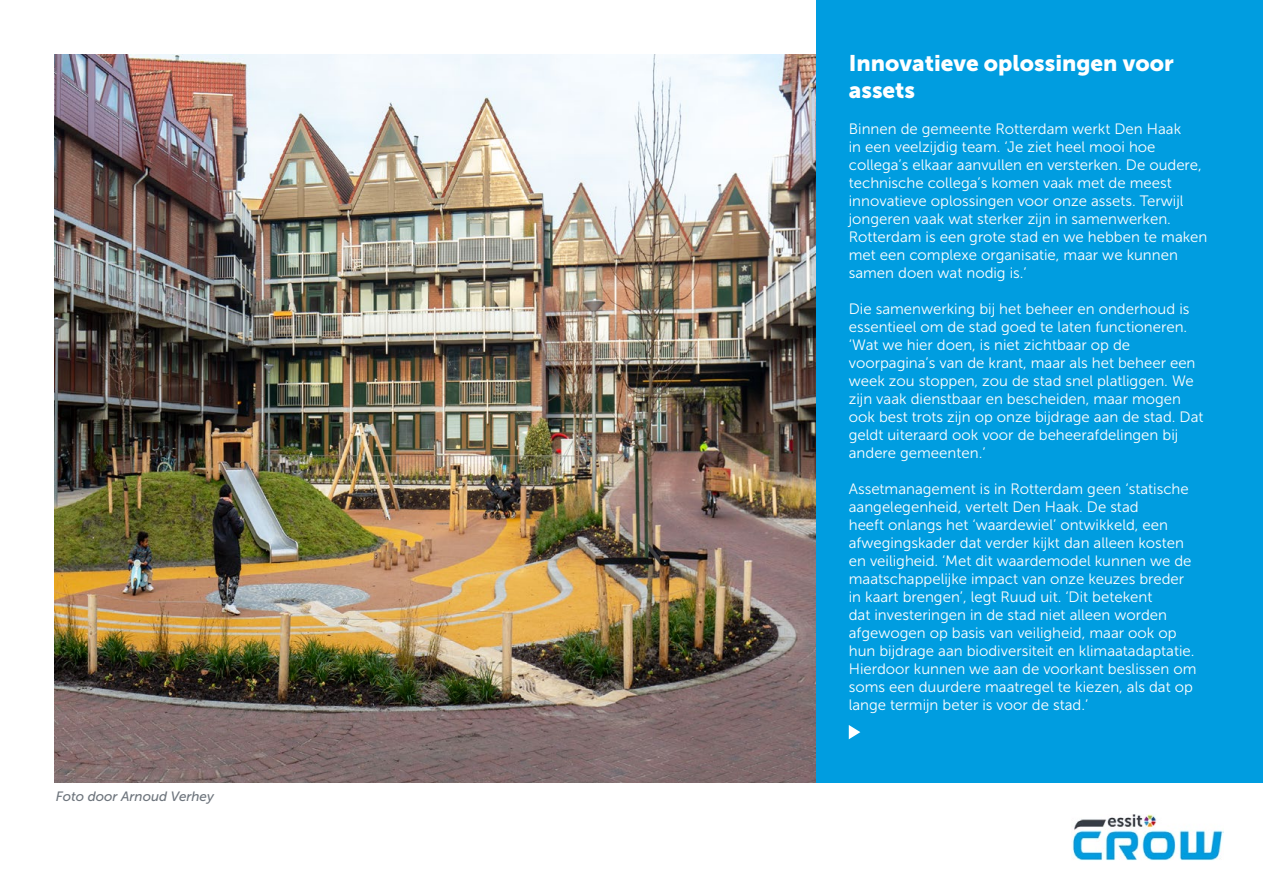
<style>
.page{position:relative;width:1263px;height:893px;background:#fff}
.page>*{position:absolute;margin:0;border:0;box-sizing:border-box;transform-origin:0 0}
.t1{font:22.5px/27px "Museo Sans 900";color:#fff}
.t2{font:15px/18px "Museo Sans 300";color:#fff}
.t3{font:italic 13.5px "Museo Sans 500";color:#6e757d}
</style>
<div class="page">
<img style="left:54px;top:54px;width:763px;height:729px">
<div style="left:817px;top:0;width:446px;height:783px;background:#009de0"></div>
<img style="left:1072px;top:814px;width:151px;height:46px">
<svg style="left:849px;top:725px;width:11px;height:14px"></svg>
<p class="t3" style="left:56px;top:789px;width:160px">Foto door Arnoud Verhey</p>
<h1 class="t1" style="left:849px;top:49px;width:326px">Innovatieve oplossingen voor assets</h1>
<p class="t2" style="left:849px;top:120px;width:360px">Binnen de gemeente Rotterdam werkt Den Haak<br>in een veelzijdig team. ‘Je ziet heel mooi hoe collega’s elkaar aanvullen en versterken. De oudere, technische collega’s komen vaak met de meest innovatieve oplossingen voor onze assets. Terwijl jongeren vaak wat sterker zijn in samenwerken.<br>Rotterdam is een grote stad en we hebben te maken met een complexe organisatie, maar we kunnen samen doen wat nodig is.’</p>
<p class="t2" style="left:849px;top:300px;width:356px">Die samenwerking bij het beheer en onderhoud is essentieel om de stad goed te laten functioneren. ‘Wat we hier doen, is niet zichtbaar op de voorpagina’s van de krant, maar als het beheer een week zou stoppen, zou de stad snel platliggen. We zijn vaak dienstbaar en bescheiden, maar mogen ook best trots zijn op onze bijdrage aan de stad. Dat geldt uiteraard ook voor de beheerafdelingen bij andere gemeenten.’</p>
<p class="t2" style="left:849px;top:480px;width:349px">Assetmanagement is in Rotterdam geen ‘statische aangelegenheid, vertelt Den Haak. De stad<br>heeft onlangs het ‘waardewiel’ ontwikkeld, een afwegingskader dat verder kijkt dan alleen kosten en veiligheid. ‘Met dit waardemodel kunnen we de maatschappelijke impact van onze keuzes breder in kaart brengen’, legt Ruud uit. ‘Dit betekent<br>dat investeringen in de stad niet alleen worden afgewogen op basis van veiligheid, maar ook op hun bijdrage aan biodiversiteit en klimaatadaptatie.<br>Hierdoor kunnen we aan de voorkant beslissen om soms een duurdere maatregel te kiezen, als dat op lange termijn beter is voor de stad.’</p>
</div>
